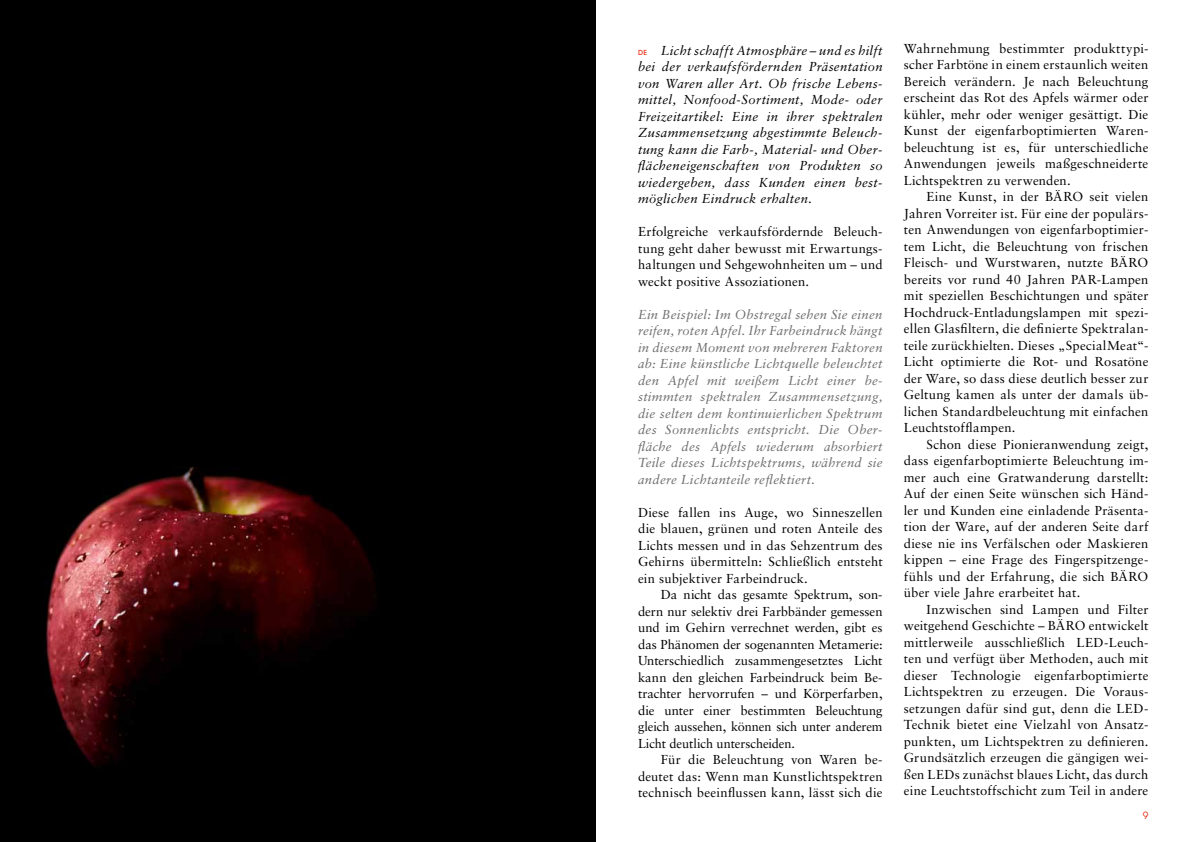
<style>
.page{position:relative;width:1191px;height:842px;background:#fff}
.page>*{position:absolute;margin:0;border:0;box-sizing:border-box;transform-origin:0 0}
.t1{font:13px/16.5px "Sabon";letter-spacing:.015em;color:#000;text-align:justify}
.t2{font:italic 13px/16.5px "Sabon";letter-spacing:.02em;color:#6d6d6d;text-align:justify}
.t3{font:italic 13px/16.5px "Sabon";letter-spacing:.025em;color:#000;text-align:justify}
.t4{font:10px "Avant Garde SB";color:#e6280b}
.s1{font-family:"Avant Garde SB";font-weight:500;font-style:normal;font-size:7px;color:#e6280b}
</style>
<div class="page">
<div style="left:0;top:0;width:595px;height:842px;background:#000"></div>
<img style="left:45px;top:467px;width:330px;height:299px">
<p class="t3" style="left:638px;top:42px;width:246px"><span class="s1">DE</span> Licht schafft Atmosphäre – und es hilft bei der verkaufsfördernden Präsentation von Waren aller Art. Ob frische Lebens&shy;mittel, Nonfood-Sortiment, Mode- oder Freizeitartikel: Eine in ihrer spektralen Zusammensetzung abgestimmte Beleuch&shy;tung kann die Farb-, Material- und Ober&shy;flächeneigenschaften von Produkten so wiedergeben, dass Kunden einen best&shy;möglichen Eindruck erhalten.</p>
<p class="t1" style="left:638px;top:223px;width:246px">Erfolgreiche verkaufsfördernde Beleuch&shy;tung geht daher bewusst mit Erwartungs&shy;haltungen und Sehgewohnheiten um – und weckt positive Assoziationen.</p>
<p class="t2" style="left:638px;top:306px;width:246px">Ein Beispiel: Im Obstregal sehen Sie einen reifen, roten Apfel. Ihr Farbeindruck hängt in diesem Moment von mehreren Faktoren ab: Eine künstliche Lichtquelle beleuchtet den Apfel mit weißem Licht einer be&shy;stimmten spektralen Zusammensetzung, die selten dem kontinuierlichen Spektrum des Sonnenlichts entspricht. Die Ober&shy;fläche des Apfels wiederum absorbiert Teile dieses Lichtspektrums, während sie andere Lichtanteile reflektiert.</p>
<p class="t1" style="left:638px;top:504px;width:246px">Diese fallen ins Auge, wo Sinneszellen die blauen, grünen und roten Anteile des Lichts messen und in das Sehzentrum des Gehirns übermitteln: Schließlich entsteht ein subjektiver Farbeindruck.</p>
<p class="t1" style="left:638px;top:586px;width:246px;text-indent:23px">Da nicht das gesamte Spektrum, son&shy;dern nur selektiv drei Farbbänder gemessen und im Gehirn verrechnet werden, gibt es das Phänomen der sogenannten Metamerie:<br>Unterschiedlich zusammengesetztes Licht kann den gleichen Farbeindruck beim Be&shy;trachter hervorrufen – und Körperfarben, die unter einer bestimmten Beleuchtung gleich aussehen, können sich unter anderem Licht deutlich unterscheiden.</p>
<p class="t1" style="left:638px;top:751px;width:246px;text-indent:23px">Für die Beleuchtung von Waren be&shy;deutet das: Wenn man Kunstlichtspektren technisch beeinflussen kann, lässt sich die</p>
<p class="t1" style="left:904px;top:40px;width:246px">Wahrnehmung bestimmter produkttypi&shy;scher Farbtöne in einem erstaunlich weiten Bereich verändern. Je nach Beleuchtung erscheint das Rot des Apfels wärmer oder kühler, mehr oder weniger gesättigt. Die Kunst der eigenfarboptimierten Waren&shy;beleuchtung ist es, für unterschiedliche Anwendungen jeweils maßgeschneiderte Lichtspektren zu verwenden.</p>
<p class="t1" style="left:904px;top:188px;width:246px;text-indent:23px">Eine Kunst, in der BÄRO seit vielen Jahren Vorreiter ist. Für eine der populärs&shy;ten Anwendungen von eigenfarboptimier&shy;tem Licht, die Beleuchtung von frischen Fleisch- und Wurstwaren, nutzte BÄRO bereits vor rund 40 Jahren PAR-Lampen mit speziellen Beschichtungen und später Hochdruck-Entladungslampen mit spezi&shy;ellen Glasfiltern, die definierte Spektralan&shy;teile zurückhielten. Dieses „SpecialMeat“- Licht optimierte die Rot- und Rosatöne der Ware, so dass diese deutlich besser zur Geltung kamen als unter der damals üb&shy;lichen Standardbeleuchtung mit einfachen Leuchtstofflampen.</p>
<p class="t1" style="left:904px;top:436px;width:246px;text-indent:23px">Schon diese Pionieranwendung zeigt, dass eigenfarboptimierte Beleuchtung im&shy;mer auch eine Gratwanderung darstellt:<br>Auf der einen Seite wünschen sich Händ&shy;ler und Kunden eine einladende Präsenta&shy;tion der Ware, auf der anderen Seite darf diese nie ins Verfälschen oder Maskieren kippen – eine Frage des Fingerspitzenge&shy;fühls und der Erfahrung, die sich BÄRO über viele Jahre erarbeitet hat.</p>
<p class="t1" style="left:904px;top:601px;width:246px;text-indent:23px">Inzwischen sind Lampen und Filter weitgehend Geschichte – BÄRO entwickelt mittlerweile ausschließlich LED-Leuch&shy;ten und verfügt über Methoden, auch mit dieser Technologie eigenfarboptimierte Lichtspektren zu erzeugen. Die Voraus&shy;setzungen dafür sind gut, denn die LED-Technik bietet eine Vielzahl von Ansatz&shy;punkten, um Lichtspektren zu definieren.<br>Grundsätzlich erzeugen die gängigen wei&shy;ßen LEDs zunächst blaues Licht, das durch eine Leuchtstoffschicht zum Teil in andere</p>
<p class="t4" style="left:1142px;top:810px;width:7px">9</p>
</div>
